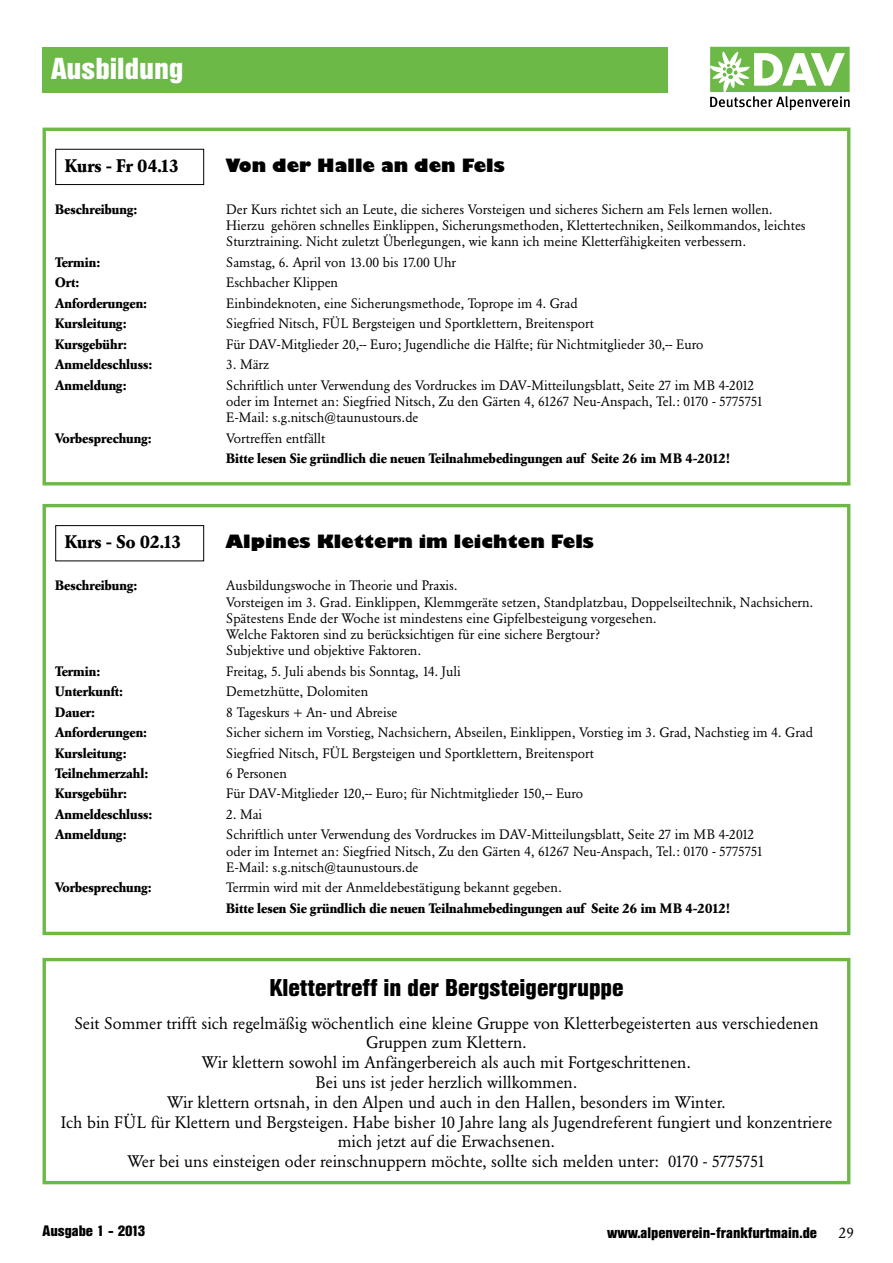
<style>
.page{position:relative;width:893px;height:1263px;background:#fff}
.page>*{position:absolute;margin:0;border:0;box-sizing:border-box;transform-origin:0 0}
.t1{font:700 30px "Helvetica Condensed BQ";color:#fff}
.t2{font:700 24px "Helvetica Condensed BQ";color:#000}
.t3{font:800 18px "Gill Sans";color:#000}
.t4{font:700 18px "Garamond BQ";color:#000}
.t5{font:16.5px/19.8px "Garamond BQ";color:#000;text-align:center}
.t6{font:700 15px "Helvetica Condensed BQ";color:#000}
.t7{font:15px "Garamond BQ";color:#000}
.t8{font:13.5px/16.2px "Garamond BQ";color:#000}
.t9{font:700 13.5px "Garamond BQ";color:#000}
</style>
<div class="page">
<div style="left:43px;top:958px;width:807px;height:226px;border:3px solid #6cb947"></div>
<div style="left:43px;top:47px;width:625px;height:45px;background:#6cb947"></div>
<svg style="left:710px;top:47px;width:140px;height:63px"></svg>
<div style="left:43px;top:504px;width:807px;height:431px;border:3px solid #6cb947"></div>
<div style="left:55px;top:525px;width:149px;height:36px;border:1px solid #000"></div>
<div style="left:43px;top:128px;width:807px;height:357px;border:3px solid #6cb947"></div>
<div style="left:55px;top:149px;width:149px;height:36px;border:1px solid #000"></div>
<h1 class="t1" style="left:51px;top:52px;width:134px">Ausbildung</h1>
<h3 class="t4" style="left:65px;top:155px;width:116px">Kurs - Fr 04.13</h3>
<h3 class="t3" style="left:225px;top:154px;width:281px">Von der Halle an den Fels</h3>
<p class="t9" style="left:55px;top:201px;width:83px">Beschreibung:</p>
<p class="t8" style="left:226px;top:201px;width:581px">Der Kurs richtet sich an Leute, die sicheres Vorsteigen und sicheres Sichern am Fels lernen wollen.<br>Hierzu gehören schnelles Einklippen, Sicherungsmethoden, Klettertechniken, Seilkommandos, leichtes<br>Sturztraining. Nicht zuletzt Überlegungen, wie kann ich meine Kletterfähigkeiten verbessern.</p>
<p class="t9" style="left:55px;top:254px;width:46px">Termin:</p>
<p class="t8" style="left:226px;top:254px;width:231px">Samstag, 6. April von 13.00 bis 17.00 Uhr</p>
<p class="t9" style="left:55px;top:275px;width:25px">Ort:</p>
<p class="t8" style="left:226px;top:275px;width:113px">Eschbacher Klippen</p>
<p class="t9" style="left:55px;top:295px;width:93px">Anforderungen:</p>
<p class="t8" style="left:226px;top:295px;width:353px">Einbindeknoten, eine Sicherungsmethode, Toprope im 4. Grad</p>
<p class="t9" style="left:55px;top:316px;width:72px">Kursleitung:</p>
<p class="t8" style="left:226px;top:316px;width:369px">Siegfried Nitsch, FÜL Bergsteigen und Sportklettern, Breitensport</p>
<p class="t9" style="left:55px;top:336px;width:73px">Kursgebühr:</p>
<p class="t8" style="left:226px;top:336px;width:479px">Für DAV-Mitglieder 20,-- Euro; Jugendliche die Hälfte; für Nichtmitglieder 30,-- Euro</p>
<p class="t9" style="left:55px;top:357px;width:98px">Anmeldeschluss:</p>
<p class="t8" style="left:226px;top:357px;width:45px">3. März</p>
<p class="t9" style="left:55px;top:377px;width:72px">Anmeldung:</p>
<p class="t8" style="left:226px;top:377px;width:538px">Schriftlich unter Verwendung des Vordruckes im DAV-Mitteilungsblatt, Seite 27 im MB 4-2012 oder im Internet an: Siegfried Nitsch, Zu den Gärten 4, 61267 Neu-Anspach, Tel.: 0170 - 5775751<br>E-Mail: s.g.nitsch@taunustours.de</p>
<p class="t9" style="left:55px;top:430px;width:98px">Vorbesprechung:</p>
<p class="t8" style="left:226px;top:430px;width:101px">Vortreffen entfällt</p>
<p class="t9" style="left:226px;top:450px;width:505px">Bitte lesen Sie gründlich die neuen Teilnahmebedingungen auf Seite 26 im MB 4-2012!</p>
<h3 class="t4" style="left:65px;top:531px;width:118px">Kurs - So 02.13</h3>
<h3 class="t3" style="left:225px;top:530px;width:370px">Alpines Klettern im leichten Fels</h3>
<p class="t9" style="left:55px;top:578px;width:83px">Beschreibung:</p>
<p class="t8" style="left:226px;top:578px;width:589px">Ausbildungswoche in Theorie und Praxis.<br>Vorsteigen im 3. Grad. Einklippen, Klemmgeräte setzen, Standplatzbau, Doppelseiltechnik, Nachsichern.<br>Spätestens Ende der Woche ist mindestens eine Gipfelbesteigung vorgesehen.<br>Welche Faktoren sind zu berücksichtigen für eine sichere Bergtour?<br>Subjektive und objektive Faktoren.</p>
<p class="t9" style="left:55px;top:663px;width:46px">Termin:</p>
<p class="t8" style="left:226px;top:663px;width:236px">Freitag, 5. Juli abends bis Sonntag, 14. Juli</p>
<p class="t9" style="left:55px;top:683px;width:69px">Unterkunft:</p>
<p class="t8" style="left:226px;top:683px;width:144px">Demetzhütte, Dolomiten</p>
<p class="t9" style="left:55px;top:704px;width:41px">Dauer:</p>
<p class="t8" style="left:226px;top:704px;width:173px">8 Tageskurs + An- und Abreise</p>
<p class="t9" style="left:55px;top:724px;width:93px">Anforderungen:</p>
<p class="t8" style="left:226px;top:724px;width:588px">Sicher sichern im Vorstieg, Nachsichern, Abseilen, Einklippen, Vorstieg im 3. Grad, Nachstieg im 4. Grad</p>
<p class="t9" style="left:55px;top:745px;width:72px">Kursleitung:</p>
<p class="t8" style="left:226px;top:745px;width:369px">Siegfried Nitsch, FÜL Bergsteigen und Sportklettern, Breitensport</p>
<p class="t9" style="left:55px;top:765px;width:94px">Teilnehmerzahl:</p>
<p class="t8" style="left:226px;top:765px;width:62px">6 Personen</p>
<p class="t9" style="left:55px;top:786px;width:73px">Kursgebühr:</p>
<p class="t8" style="left:226px;top:786px;width:358px">Für DAV-Mitglieder 120,-- Euro; für Nichtmitglieder 150,-- Euro</p>
<p class="t9" style="left:55px;top:806px;width:98px">Anmeldeschluss:</p>
<p class="t8" style="left:226px;top:806px;width:38px">2. Mai</p>
<p class="t9" style="left:55px;top:827px;width:72px">Anmeldung:</p>
<p class="t8" style="left:226px;top:827px;width:538px">Schriftlich unter Verwendung des Vordruckes im DAV-Mitteilungsblatt, Seite 27 im MB 4-2012 oder im Internet an: Siegfried Nitsch, Zu den Gärten 4, 61267 Neu-Anspach, Tel.: 0170 - 5775751<br>E-Mail: s.g.nitsch@taunustours.de</p>
<p class="t9" style="left:55px;top:879px;width:98px">Vorbesprechung:</p>
<p class="t8" style="left:226px;top:879px;width:337px">Terrmin wird mit der Anmeldebestätigung bekannt gegeben.</p>
<p class="t9" style="left:226px;top:900px;width:505px">Bitte lesen Sie gründlich die neuen Teilnahmebedingungen auf Seite 26 im MB 4-2012!</p>
<h2 class="t2" style="left:269px;top:974px;width:356px">Klettertreff in der Bergsteigergruppe</h2>
<p class="t5" style="left:61px;top:1013px;width:773px">Seit Sommer trifft sich regelmäßig wöchentlich eine kleine Gruppe von Kletterbegeisterten aus verschiedenen Gruppen zum Klettern.<br>Wir klettern sowohl im Anfängerbereich als auch mit Fortgeschrittenen.<br>Bei uns ist jeder herzlich willkommen.<br>Wir klettern ortsnah, in den Alpen und auch in den Hallen, besonders im Winter.<br>Ich bin FÜL für Klettern und Bergsteigen. Habe bisher 10 Jahre lang als Jugendreferent fungiert und konzentriere mich jetzt auf die Erwachsenen.<br>Wer bei uns einsteigen oder reinschnuppern möchte, sollte sich melden unter: 0170 - 5775751</p>
<p class="t6" style="left:43px;top:1222px;width:104px">Ausgabe 1 - 2013</p>
<p class="t6" style="left:607px;top:1224px;width:211px">www.alpenverein-frankfurtmain.de</p>
<p class="t7" style="left:839px;top:1224px;width:16px">29</p>
</div>
